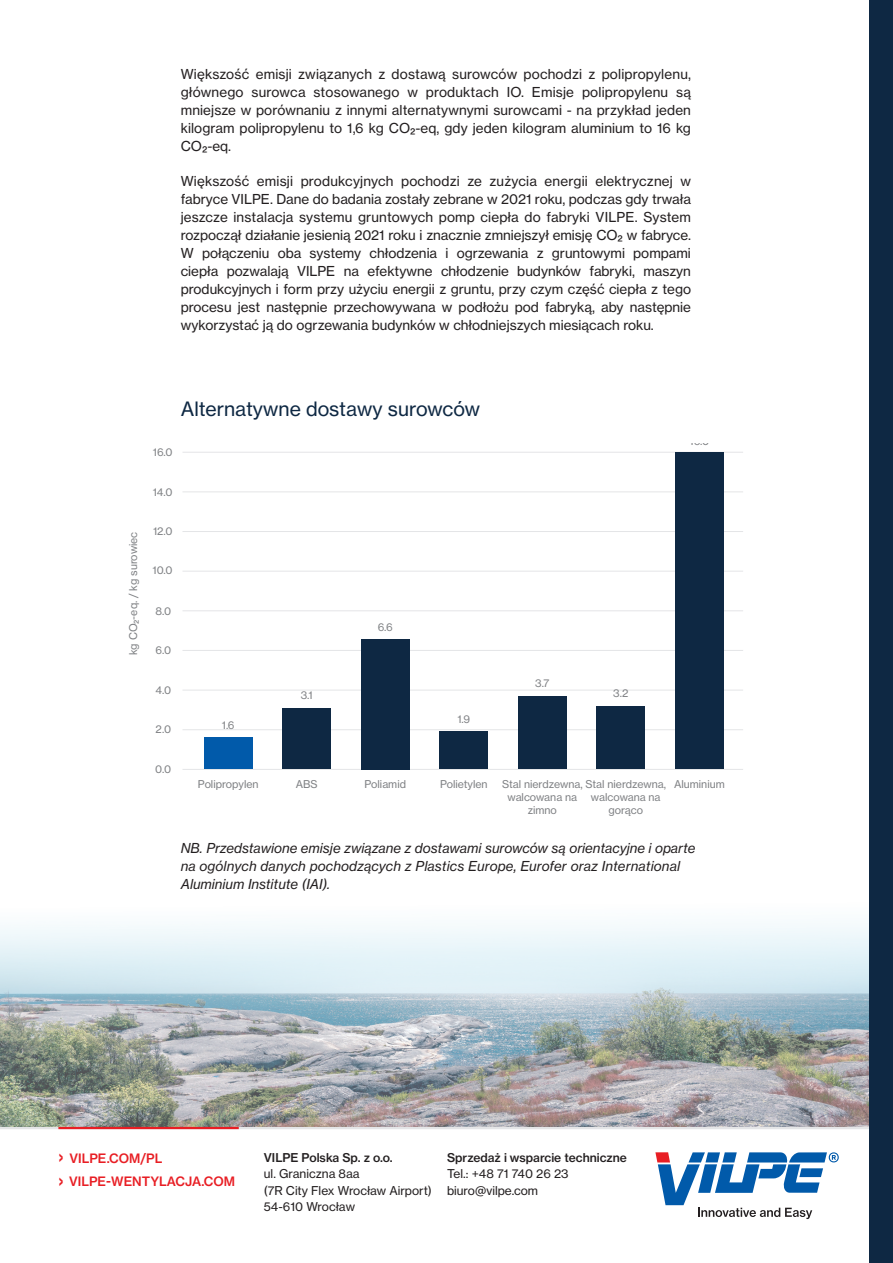
<style>
.page{position:relative;width:893px;height:1263px;background:#fff}
.page>*{position:absolute;margin:0;border:0;box-sizing:border-box;transform-origin:0 0}
.Sub_Otsikko{font:19.5px "N Haas Grotesk TX Pro 55 Rg";color:#0e2843}
.Leipäteksti{font:19.2px "N Haas Grotesk TX Pro 65 Md";color:#e81e24}
.Sub_Otsikko-2{font:13.5px/18px "N Haas Grotesk TX Pro 55 Rg";color:#231f20;text-align:justify}
.Sub_Otsikko-3{font:13.5px/18px "N Haas Grotesk TX Pro 56 It";color:#231f20}
.Leipäteksti-2{font:12.75px "N Haas Grotesk TX Pro 65 Md";color:#e81e24}
.Leipäteksti-3{font:12px "N Haas Grotesk TX Pro 55 Rg";color:#231f20}
.Leipäteksti-4{font:12px "N Haas Grotesk TX Pro 65 Md";color:#231f20}
.t1{font:10.65px/12.8px "N Haas Grotesk TX Pro 55 Rg";color:#808285;text-align:center}
</style>
<div class="page">
<img style="left:0;top:889px;width:870px;height:238px">
<hr style="left:0;top:1127px;width:881px;height:2px;background:#e4e5e7">
<hr style="left:58px;top:1127px;width:181px;height:2px;background:#e81e24">
<svg style="left:655px;top:1152px;width:184px;height:67px"></svg>
<hr style="left:182px;top:443px;width:561px;height:1px;background:#e4e5e7">
<hr style="left:182px;top:452px;width:561px;height:1px;background:#e4e5e7">
<hr style="left:182px;top:491px;width:561px;height:1px;background:#e4e5e7">
<hr style="left:182px;top:531px;width:561px;height:1px;background:#e4e5e7">
<hr style="left:182px;top:571px;width:561px;height:1px;background:#e4e5e7">
<hr style="left:182px;top:610px;width:561px;height:1px;background:#e4e5e7">
<hr style="left:182px;top:650px;width:561px;height:1px;background:#e4e5e7">
<hr style="left:182px;top:690px;width:561px;height:1px;background:#e4e5e7">
<hr style="left:182px;top:769px;width:561px;height:1px;background:#e4e5e7">
<hr style="left:182px;top:729px;width:561px;height:1px;background:#e4e5e7">
<div style="left:204px;top:737px;width:49px;height:32px;background:#015aaa"></div>
<div style="left:282px;top:708px;width:49px;height:61px;background:#0e2843"></div>
<div style="left:361px;top:639px;width:49px;height:130px;background:#0e2843"></div>
<div style="left:439px;top:732px;width:49px;height:37px;background:#0e2843"></div>
<div style="left:518px;top:696px;width:49px;height:73px;background:#0e2843"></div>
<div style="left:596px;top:706px;width:49px;height:63px;background:#0e2843"></div>
<div style="left:675px;top:452px;width:49px;height:317px;background:#0e2843"></div>
<div style="left:870px;top:0;width:23px;height:1263px;background:#0e2843"></div>
<p class="Sub_Otsikko-2" style="left:181px;top:65px;width:512px">Większość emisji związanych z dostawą surowców pochodzi z polipropylenu, głównego surowca stosowanego w produktach IO. Emisje polipropylenu są mniejsze w porównaniu z innymi alternatywnymi surowcami - na przykład jeden kilogram polipropylenu to 1,6 kg CO2-eq, gdy jeden kilogram aluminium to 16 kg CO2-eq.</p>
<p class="Sub_Otsikko-2" style="left:181px;top:172px;width:512px">Większość emisji produkcyjnych pochodzi ze zużycia energii elektrycznej w fabryce VILPE. Dane do badania zostały zebrane w 2021 roku, podczas gdy trwała jeszcze instalacja systemu gruntowych pomp ciepła do fabryki VILPE. System rozpoczął działanie jesienią 2021 roku i znacznie zmniejszył emisję CO2 w fabryce.<br>W połączeniu oba systemy chłodzenia i ogrzewania z gruntowymi pompami ciepła pozwalają VILPE na efektywne chłodzenie budynków fabryki, maszyn produkcyjnych i form przy użyciu energii z gruntu, przy czym część ciepła z tego procesu jest następnie przechowywana w podłożu pod fabryką, aby następnie wykorzystać ją do ogrzewania budynków w chłodniejszych miesiącach roku.</p>
<p class="t1" style="left:127px;top:655px;width:125px;rotate:-90deg">kg CO2-eq. / kg surowiec</p>
<p class="Sub_Otsikko" style="left:181px;top:397px;width:301px">Alternatywne dostawy surowców</p>
<p class="t1" style="left:153px;top:446px;width:21px">16.0</p>
<p class="t1" style="left:153px;top:486px;width:21px">14.0</p>
<p class="t1" style="left:153px;top:525px;width:21px">12.0</p>
<p class="t1" style="left:153px;top:563px;width:22px">10.0</p>
<p class="t1" style="left:155px;top:604px;width:17px">8.0</p>
<p class="t1" style="left:155px;top:644px;width:17px">6.0</p>
<p class="t1" style="left:155px;top:683px;width:17px">4.0</p>
<p class="t1" style="left:156px;top:723px;width:17px">2.0</p>
<p class="t1" style="left:155px;top:763px;width:17px">0.0</p>
<p class="t1" style="left:222px;top:718px;width:14px">1.6</p>
<p class="t1" style="left:198px;top:778px;width:62px">Polipropylen</p>
<p class="t1" style="left:301px;top:689px;width:13px">3.1</p>
<p class="t1" style="left:296px;top:778px;width:23px">ABS</p>
<p class="t1" style="left:378px;top:620px;width:17px">6.6</p>
<p class="t1" style="left:365px;top:778px;width:43px">Poliamid</p>
<p class="t1" style="left:457px;top:713px;width:14px">1.9</p>
<p class="t1" style="left:440px;top:778px;width:49px">Polietylen</p>
<p class="t1" style="left:689px;top:435px;width:21px">16.0</p>
<p class="t1" style="left:535px;top:677px;width:16px">3.7</p>
<p class="t1" style="left:613px;top:686px;width:17px">3.2</p>
<p class="t1" style="left:502px;top:778px;width:166px">Stal nierdzewna, Stal nierdzewna,</p>
<p class="t1" style="left:507px;top:790px;width:71px">walcowana na</p>
<p class="t1" style="left:528px;top:803px;width:31px">zimno</p>
<p class="t1" style="left:591px;top:790px;width:71px">walcowana na gorąco</p>
<p class="t1" style="left:674px;top:778px;width:52px">Aluminium</p>
<p class="Sub_Otsikko-3" style="left:181px;top:838px;width:516px">NB. Przedstawione emisje związane z dostawami surowców są orientacyjne i oparte na ogólnych danych pochodzących z Plastics Europe, Eurofer oraz International<br>Aluminium Institute (IAI).</p>
<p class="Leipäteksti" style="left:58px;top:1144px;width:7px">›</p>
<p class="Leipäteksti-2" style="left:69px;top:1150px;width:94px">VILPE.COM/PL</p>
<p class="Leipäteksti" style="left:58px;top:1168px;width:7px">›</p>
<p class="Leipäteksti-2" style="left:69px;top:1174px;width:167px">VILPE-WENTYLACJA.COM</p>
<p class="Leipäteksti-4" style="left:264px;top:1150px;width:130px">VILPE Polska Sp. z o.o.</p>
<p class="Leipäteksti-3" style="left:264px;top:1166px;width:97px">ul. Graniczna 8aa</p>
<p class="Leipäteksti-3" style="left:264px;top:1183px;width:170px">(7R City Flex Wrocław Airport)</p>
<p class="Leipäteksti-3" style="left:264px;top:1199px;width:93px">54-610 Wrocław</p>
<p class="Leipäteksti-4" style="left:447px;top:1150px;width:181px">Sprzedaż i wsparcie techniczne</p>
<p class="Leipäteksti-3" style="left:447px;top:1166px;width:123px">Tel.: +48 71 740 26 23</p>
<p class="Leipäteksti-3" style="left:447px;top:1183px;width:93px">biuro@vilpe.com</p>
</div>
